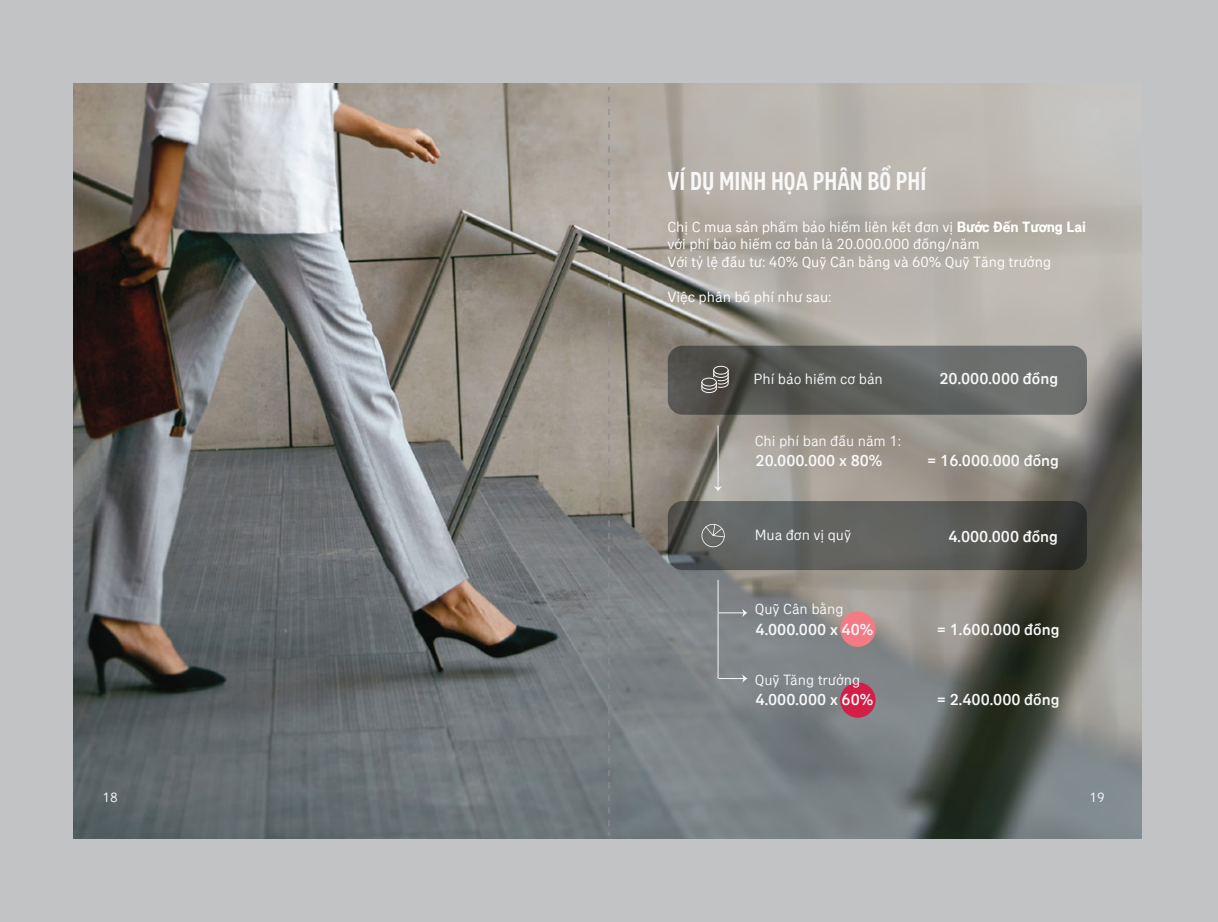
<style>
.page{position:relative;width:1218px;height:922px;background:#fff}
.page>*{position:absolute;margin:0;border:0;box-sizing:border-box;transform-origin:0 0}
.t1{font:500 condensed 26.25px "AIA Everest";color:#f8f8f9}
.t2{font:500 16.25px "AIA Everest";color:#f8f8f9}
.t3{font:15px/17.5px "AIA Everest";color:#fff}
.t4{font:15px "AIA Everest";color:#f8f8f9}
.t5{font:13.75px "AIA Everest";color:#f8f8f9}
.s1{font-weight:700}
</style>
<div class="page">
<div style="left:0;top:0;width:1217px;height:921px;background:#c2c3c4"></div>
<img style="left:73px;top:84px;width:1068px;height:754px">
<svg style="left:667px;top:501px;width:419px;height:69px;background:#565855"></svg>
<svg style="left:608px;top:96px;width:1px;height:739px"></svg>
<hr style="left:717px;top:425px;width:1px;height:63px;background:#f8f8f9">
<svg style="left:713px;top:486px;width:9px;height:5px"></svg>
<hr style="left:717px;top:579px;width:1px;height:99px;background:#f8f8f9">
<svg style="left:718px;top:608px;width:29px;height:9px"></svg>
<svg style="left:718px;top:674px;width:29px;height:8px"></svg>
<div style="left:840px;top:611px;width:35px;height:35px;background:#f37b85;border-radius:50%"></div>
<div style="left:840px;top:682px;width:35px;height:35px;background:#d31e47;border-radius:50%"></div>
<svg style="left:701px;top:524px;width:23px;height:23px"></svg>
<svg style="left:667px;top:345px;width:419px;height:69px;background:#5e605d"></svg>
<svg style="left:701px;top:365px;width:28px;height:28px"></svg>
<h1 class="t1" style="left:667px;top:164px;width:260px">VÍ DỤ MINH HỌA PHÂN BỔ PHÍ</h1>
<p class="t3" style="left:667px;top:217px;width:420px">Chị C mua sản phẩm bảo hiểm liên kết đơn vị <span class="s1">Bước Đến Tương Lai </span>với phí bảo hiểm cơ bản là 20.000.000 đồng/năm<br>Với tỷ lệ đầu tư: 40% Quỹ Cân bằng và 60% Quỹ Tăng trưởng</p>
<p class="t3" style="left:667px;top:287px;width:166px">Việc phân bổ phí như sau:</p>
<p class="t4" style="left:753px;top:369px;width:131px">Phí bảo hiểm cơ bản</p>
<p class="t2" style="left:939px;top:367px;width:120px">20.000.000 đồng</p>
<p class="t4" style="left:754px;top:431px;width:148px">Chi phí ban đầu năm 1:</p>
<p class="t2" style="left:755px;top:450px;width:128px">20.000.000 x 80%</p>
<p class="t2" style="left:927px;top:450px;width:133px">= 16.000.000 đồng</p>
<p class="t4" style="left:754px;top:525px;width:98px">Mua đơn vị quỹ</p>
<p class="t2" style="left:948px;top:526px;width:111px">4.000.000 đồng</p>
<p class="t4" style="left:754px;top:599px;width:90px">Quỹ Cân bằng</p>
<p class="t2" style="left:755px;top:618px;width:119px">4.000.000 x 40%</p>
<p class="t2" style="left:936px;top:618px;width:124px">= 1.600.000 đồng</p>
<p class="t4" style="left:754px;top:669px;width:107px">Quỹ Tăng trưởng</p>
<p class="t2" style="left:755px;top:688px;width:119px">4.000.000 x 60%</p>
<p class="t2" style="left:936px;top:688px;width:124px">= 2.400.000 đồng</p>
<p class="t5" style="left:102px;top:788px;width:17px">18</p>
<p class="t5" style="left:1089px;top:788px;width:17px">19</p>
</div>
